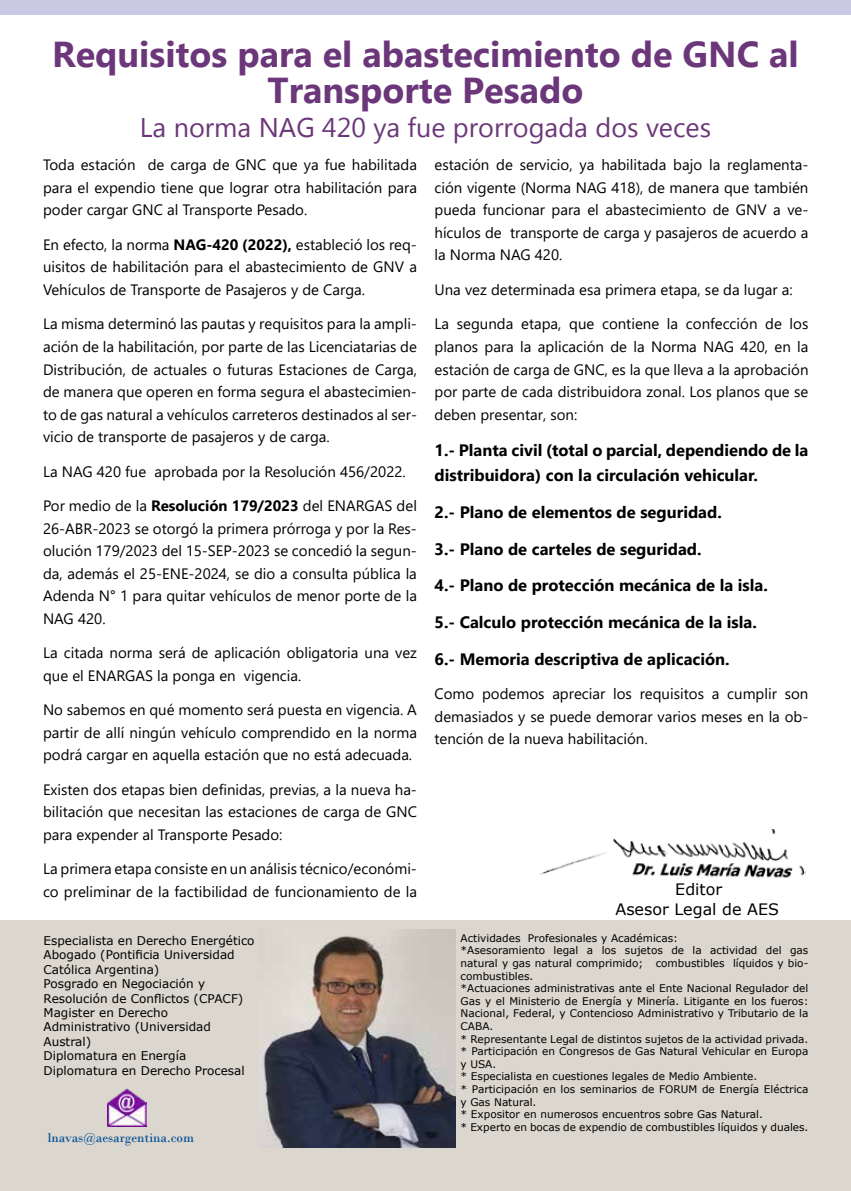
<style>
.page{position:relative;width:851px;height:1191px;background:#fff}
.page>*{position:absolute;margin:0;border:0;box-sizing:border-box;transform-origin:0 0}
.t1{font:700 36px/36px "Microsoft New Tai Lue";color:#6b377a;text-align:center}
.t2{font:27px "Microsoft New Tai Lue";color:#6b377a}
.t3{font:700 16.5px/24.8px "Segoe UI";color:#000}
.t4{font:15.75px "Verdana";color:#000}
.t5{font:15px/22.5px "Segoe UI";color:#000;text-align:justify}
.t6{font:13.5px "Bodoni";color:#004d95}
.t7{font:12px/14.4px "Verdana";color:#000}
.t8{font:10.5px/12.6px "Verdana";color:#000}
.s1{font-weight:700}
</style>
<div class="page">
<div style="left:0;top:920px;width:850px;height:271px;background:#dbd7ce"></div>
<img style="left:107px;top:1088px;width:39px;height:38px">
<img style="left:540px;top:829px;width:265px;height:49px">
<img style="left:259px;top:929px;width:196px;height:218px">
<div style="left:0;top:0;width:850px;height:14px;background:#cac8e3"></div>
<h1 class="t1" style="left:52px;top:39px;width:748px">Requisitos para el abastecimiento de GNC al<br>Transporte Pesado</h1>
<h2 class="t2" style="left:140px;top:112px;width:572px">La norma NAG 420 ya fue prorrogada dos veces</h2>
<p class="t5" style="left:43px;top:152px;width:375px">Toda estación de carga de GNC que ya fue habilitada para el expendio tiene que lograr otra habilitación para poder cargar GNC al Transporte Pesado.</p>
<p class="t5" style="left:43px;top:232px;width:375px">En efecto, la norma <span class="s1">NAG-420 (2022),</span> estableció los req&shy;uisitos de habilitación para el abastecimiento de GNV a Vehículos de Transporte de Pasajeros y de Carga.</p>
<p class="t5" style="left:43px;top:311px;width:375px">La misma determinó las pautas y requisitos para la ampli&shy;ación de la habilitación, por parte de las Licenciatarias de Distribución, de actuales o futuras Estaciones de Carga, de manera que operen en forma segura el abastecimien&shy;to de gas natural a vehículos carreteros destinados al ser&shy;vicio de transporte de pasajeros y de carga.</p>
<p class="t5" style="left:43px;top:458px;width:364px">La NAG 420 fue aprobada por la Resolución 456/2022.</p>
<p class="t5" style="left:43px;top:493px;width:375px">Por medio de la <span class="s1">Resolución 179/2023</span> del ENARGAS del 26-ABR-2023 se otorgó la primera prórroga y por la Res&shy;olución 179/2023 del 15-SEP-2023 se concedió la segun&shy;da, además el 25-ENE-2024, se dio a consulta pública la Adenda N° 1 para quitar vehículos de menor porte de la NAG 420.</p>
<p class="t5" style="left:43px;top:640px;width:375px">La citada norma será de aplicación obligatoria una vez que el ENARGAS la ponga en vigencia.</p>
<p class="t5" style="left:43px;top:697px;width:375px">No sabemos en qué momento será puesta en vigencia. A partir de allí ningún vehículo comprendido en la norma podrá cargar en aquella estación que no está adecuada.</p>
<p class="t5" style="left:43px;top:776px;width:375px">Existen dos etapas bien definidas, previas, a la nueva ha&shy;bilitación que necesitan las estaciones de carga de GNC para expender al Transporte Pesado:</p>
<p class="t5" style="left:43px;top:856px;width:375px">La primera etapa consiste en un análisis técnico/económi&shy;co preliminar de la factibilidad de funcionamiento de la</p>
<p class="t5" style="left:434px;top:152px;width:375px">estación de servicio, ya habilitada bajo la reglamenta&shy;ción vigente (Norma NAG 418), de manera que también pueda funcionar para el abastecimiento de GNV a ve&shy;hículos de transporte de carga y pasajeros de acuerdo a la Norma NAG 420.</p>
<p class="t5" style="left:434px;top:277px;width:359px">Una vez determinada esa primera etapa, se da lugar a:</p>
<p class="t5" style="left:434px;top:311px;width:375px">La segunda etapa, que contiene la confección de los planos para la aplicación de la Norma NAG 420, en la estación de carga de GNC, es la que lleva a la aprobación por parte de cada distribuidora zonal. Los planos que se deben presentar, son:</p>
<p class="t3" style="left:434px;top:437px;width:375px">1.- Planta civil (total o parcial, dependiendo de la distribuidora) con la circulación vehicular.</p>
<p class="t3" style="left:434px;top:498px;width:289px">2.- Plano de elementos de seguridad.</p>
<p class="t3" style="left:434px;top:535px;width:268px">3.- Plano de carteles de seguridad.</p>
<p class="t3" style="left:434px;top:572px;width:335px">4.- Plano de protección mecánica de la isla.</p>
<p class="t3" style="left:434px;top:608px;width:324px">5.- Calculo protección mecánica de la isla.</p>
<p class="t3" style="left:434px;top:645px;width:297px">6.- Memoria descriptiva de aplicación.</p>
<p class="t5" style="left:434px;top:681px;width:375px">Como podemos apreciar los requisitos a cumplir son demasiados y se puede demorar varios meses en la ob&shy;tención de la nueva habilitación.</p>
<p class="t4" style="left:675px;top:878px;width:49px">Editor</p>
<p class="t4" style="left:615px;top:898px;width:165px">Asesor Legal de AES</p>
<p class="t7" style="left:44px;top:933px;width:212px">Especialista en Derecho Energético<br>Abogado (Pontificia Universidad<br>Católica Argentina)<br>Posgrado en Negociación y<br>Resolución de Conflictos (CPACF)<br>Magister en Derecho<br>Administrativo (Universidad<br>Austral)<br>Diplomatura en Energía<br>Diplomatura en Derecho Procesal</p>
<p class="t8" style="left:460px;top:931px;width:349px">Actividades Profesionales y Académicas:<br>*Asesoramiento legal a los sujetos de la actividad del gas natural y gas natural comprimido; combustibles líquidos y bio&shy;combustibles.<br>*Actuaciones administrativas ante el Ente Nacional Regulador del Gas y el Ministerio de Energía y Minería. Litigante en los fueros:<br>Nacional, Federal, y Contencioso Administrativo y Tributario de la CABA.<br>* Representante Legal de distintos sujetos de la actividad privada. * Participación en Congresos de Gas Natural Vehicular en Europa y USA.<br>* Especialista en cuestiones legales de Medio Ambiente.<br>* Participación en los seminarios de FORUM de Energía Eléctrica y Gas Natural.<br>* Expositor en numerosos encuentros sobre Gas Natural.<br>* Experto en bocas de expendio de combustibles líquidos y duales.</p>
<p class="t6" style="left:48px;top:1129px;width:148px">lnavas@aesargentina.com</p>
</div>
